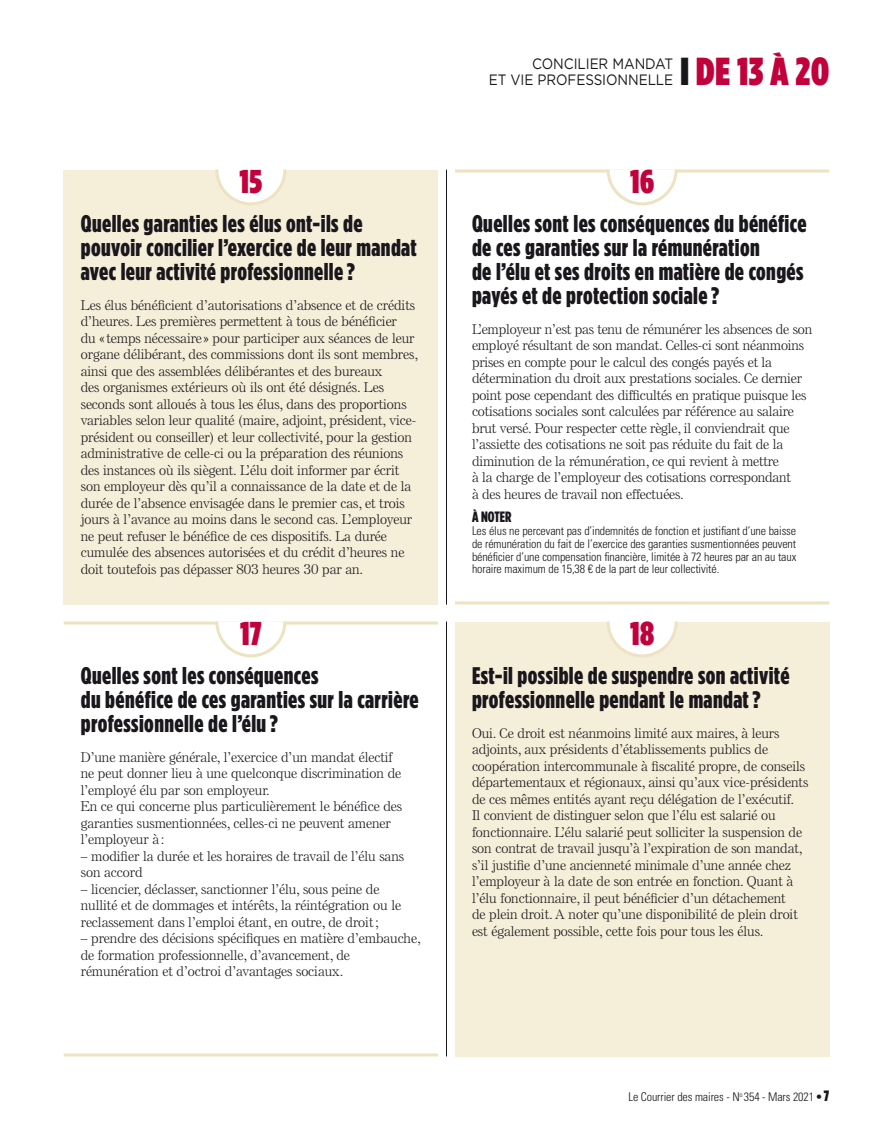
<style>
.page{position:relative;width:893px;height:1140px;background:#fff}
.page>*{position:absolute;margin:0;border:0;box-sizing:border-box;transform-origin:0 0}
.t1{font:900 39px "Gotham Condensed";color:#c1003c}
.t2{font:900 33px "Gotham Condensed";letter-spacing:.015em;color:#c1003c}
.question_TITRE{font:900 24px/24px "Gotham Condensed";letter-spacing:.015em;color:#1a171c}
.t3{font:15px/16.5px "Gotham";letter-spacing:-.005em;color:#1a171c;text-align:right;scale:.9 1}
.question_INTER_anote{font:900 15px "Gotham Condensed";letter-spacing:.005em;color:#1a171c}
.question_TEXTE{font:300 13.5px/16.5px "Else NPL Std";color:#1a171c}
.question_TEXTE_anote{font:300 condensed 12px/12.8px "Univers LT Std";letter-spacing:-.01em;color:#1a171c;text-align:justify}
.s1{color:#1a171c}
.s2{font-family:"Gotham Condensed";font-weight:900;font-stretch:normal;font-size:15px}
</style>
<div class="page">
<hr style="left:446px;top:621px;width:1px;height:435px;background:#1a171c">
<hr style="left:446px;top:170px;width:1px;height:434px;background:#1a171c">
<div style="left:455px;top:621px;width:374px;height:435px;background:#f5eed9"></div>
<svg style="left:605px;top:621px;width:74px;height:36px"></svg>
<div style="left:64px;top:169px;width:374px;height:435px;background:#f5eed9"></div>
<svg style="left:214px;top:169px;width:74px;height:36px"></svg>
<hr style="left:64px;top:1053px;width:374px;height:3px;background:#ede2c1">
<hr style="left:64px;top:621px;width:374px;height:3px;background:#ede2c1">
<svg style="left:214px;top:621px;width:74px;height:37px"></svg>
<hr style="left:455px;top:601px;width:374px;height:3px;background:#ede2c1">
<hr style="left:455px;top:169px;width:374px;height:3px;background:#ede2c1">
<svg style="left:605px;top:169px;width:74px;height:37px"></svg>
<p class="t3" style="left:489px;top:55px;width:207px">CONCILIER MANDAT<br>ET VIE PROFESSIONNELLE</p>
<p class="t1" style="left:681px;top:48px;width:150px"><span class="s1">I</span> DE 13 À 20</p>
<p class="t2" style="left:240px;top:161px;width:24px">15</p>
<p class="t2" style="left:630px;top:161px;width:25px">16</p>
<p class="question_TITRE" style="left:81px;top:212px;width:337px">Quelles garanties les élus ont-ils de pouvoir concilier l’exercice de leur mandat avec leur activité professionnelle ?</p>
<p class="question_TEXTE" style="left:81px;top:296px;width:339px">Les élus bénéficient d’autorisations d’absence et de crédits d’heures. Les premières permettent à tous de bénéficier<br>du «temps nécessaire » pour participer aux séances de leur organe délibérant, des commissions dont ils sont membres, ainsi que des assemblées délibérantes et des bureaux<br>des organismes extérieurs où ils ont été désignés. Les seconds sont alloués à tous les élus, dans des proportions variables selon leur qualité (maire, adjoint, président, vice&shy;président ou conseiller) et leur collectivité, pour la gestion administrative de celle-ci ou la préparation des réunions des instances où ils siègent. L’élu doit informer par écrit son employeur dès qu’il a connaissance de la date et de la durée de l’absence envisagée dans le premier cas, et trois jours à l’avance au moins dans le second cas. L’employeur ne peut refuser le bénéfice de ces dispositifs. La durée cumulée des absences autorisées et du crédit d’heures ne doit toutefois pas dépasser 803 heures 30 par an.</p>
<p class="question_TITRE" style="left:472px;top:212px;width:336px">Quelles sont les conséquences du bénéfice de ces garanties sur la rémunération<br>de l’élu et ses droits en matière de congés payés et de protection sociale ?</p>
<p class="question_TEXTE" style="left:472px;top:320px;width:342px">L’employeur n’est pas tenu de rémunérer les absences de son employé résultant de son mandat. Celles-ci sont néanmoins prises en compte pour le calcul des congés payés et la détermination du droit aux prestations sociales. Ce dernier point pose cependant des difficultés en pratique puisque les cotisations sociales sont calculées par référence au salaire brut versé. Pour respecter cette règle, il conviendrait que l’assiette des cotisations ne soit pas réduite du fait de la diminution de la rémunération, ce qui revient à mettre<br>à la charge de l’employeur des cotisations correspondant<br>à des heures de travail non effectuées.</p>
<p class="question_INTER_anote" style="left:472px;top:508px;width:41px">À NOTER</p>
<p class="question_TEXTE_anote" style="left:472px;top:524px;width:326px">Les élus ne percevant pas d’indemnités de fonction et justifiant d’une baisse de rémunération du fait de l’exercice des garanties susmentionnées peuvent bénéficier d’une compensation financière, limitée à 72 heures par an au taux horaire maximum de 15,38 € de la part de leur collectivité.</p>
<p class="t2" style="left:240px;top:613px;width:23px">17</p>
<p class="t2" style="left:630px;top:613px;width:25px">18</p>
<p class="question_TITRE" style="left:81px;top:663px;width:339px">Quelles sont les conséquences<br>du bénéfice de ces garanties sur la carrière professionnelle de l’élu ?</p>
<p class="question_TEXTE" style="left:81px;top:748px;width:322px">D’une manière générale, l’exercice d’un mandat électif ne peut donner lieu à une quelconque discrimination de l’employé élu par son employeur.</p>
<p class="question_TEXTE" style="left:81px;top:798px;width:323px">En ce qui concerne plus particulièrement le bénéfice des garanties susmentionnées, celles-ci ne peuvent amener l’employeur à:</p>
<p class="question_TEXTE" style="left:81px;top:847px;width:325px">– modifier la durée et les horaires de travail de l’élu sans son accord</p>
<p class="question_TEXTE" style="left:81px;top:880px;width:322px">– licencier, déclasser, sanctionner l’élu, sous peine de nullité et de dommages et intérêts, la réintégration ou le reclassement dans l’emploi étant, en outre, de droit;</p>
<p class="question_TEXTE" style="left:81px;top:930px;width:342px">– prendre des décisions spécifiques en matière d’embauche, de formation professionnelle, d’avancement, de rémunération et d’octroi d’avantages sociaux.</p>
<p class="question_TITRE" style="left:472px;top:663px;width:319px">Est-il possible de suspendre son activité professionnelle pendant le mandat ?</p>
<p class="question_TEXTE" style="left:472px;top:724px;width:338px">Oui. Ce droit est néanmoins limité aux maires, à leurs adjoints, aux présidents d’établissements publics de coopération intercommunale à fiscalité propre, de conseils départementaux et régionaux, ainsi qu’aux vice-présidents de ces mêmes entités ayant reçu délégation de l’exécutif.</p>
<p class="question_TEXTE" style="left:472px;top:807px;width:332px">Il convient de distinguer selon que l’élu est salarié ou fonctionnaire. L’élu salarié peut solliciter la suspension de son contrat de travail jusqu’à l’expiration de son mandat, s’il justifie d’une ancienneté minimale d’une année chez l’employeur à la date de son entrée en fonction. Quant à l’élu fonctionnaire, il peut bénéficier d’un détachement<br>de plein droit. A noter qu’une disponibilité de plein droit est également possible, cette fois pour tous les élus.</p>
<p class="question_TEXTE_anote" style="left:628px;top:1090px;width:202px">Le Courrier des maires - N<sup>o</sup> 354 - Mars 2021 • <span class="s2">7</span></p>
</div>
